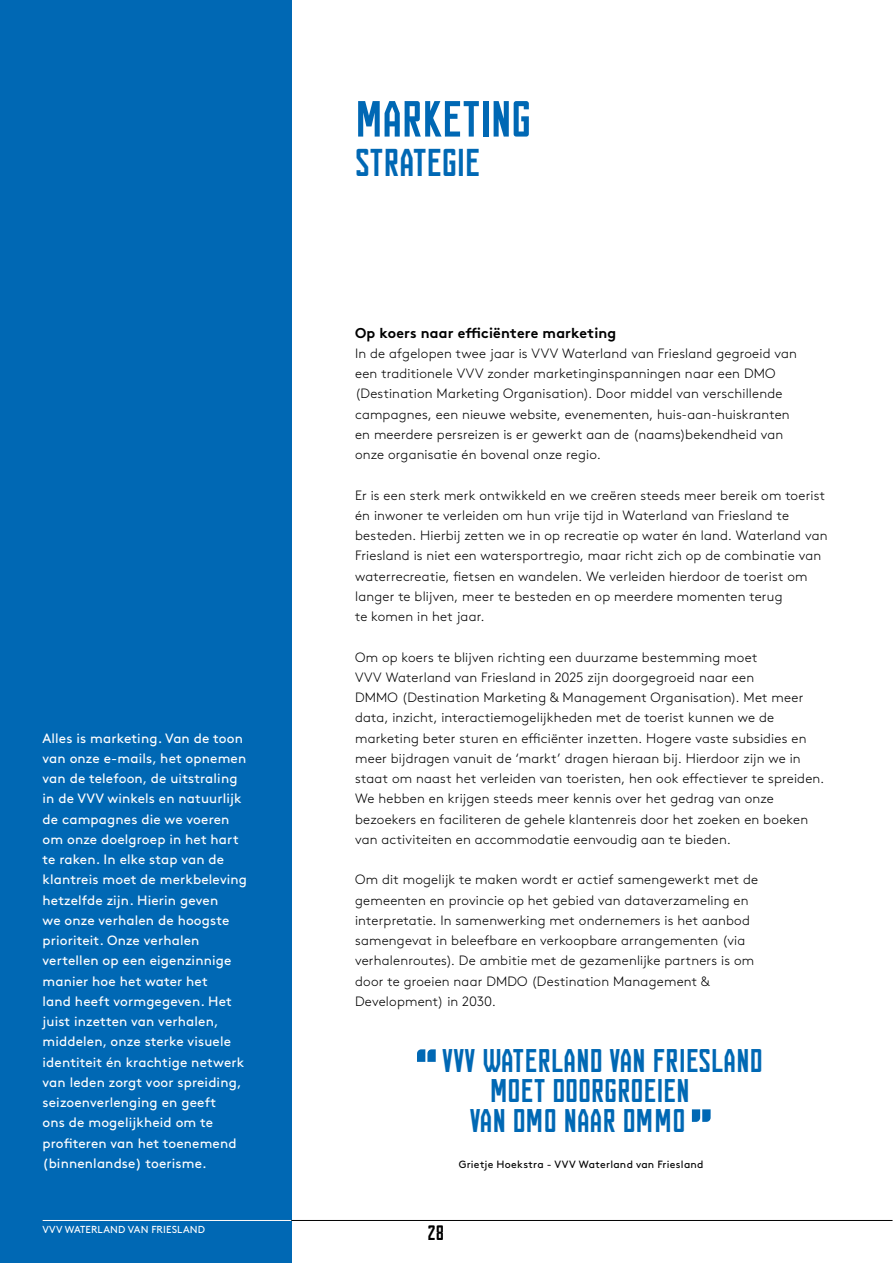
<style>
.page{position:relative;width:893px;height:1263px;background:#fff}
.page>*{position:absolute;margin:0;border:0;box-sizing:border-box;transform-origin:0 0}
.t1{font:condensed 51px "FUNCTION";letter-spacing:-.015em;color:#0068b4}
.t2{font:condensed 39px "FUNCTION";letter-spacing:-.015em;color:#0068b4}
.t3{font:condensed 33px "FUNCTION";letter-spacing:-.01em;color:#0068b4}
.t4{font:condensed 21px "FUNCTION";color:#000}
.t5{font:700 14.25px "Brown Std";letter-spacing:.01em;color:#000}
.t6{font:300 13.5px/20.2px "Brown Std";letter-spacing:.015em;color:#000}
.t7{font:13.5px/20.2px "Brown Std";letter-spacing:.01em;color:#fff}
.t8{font:10.5px "Brown Std";letter-spacing:.025em;color:#000}
.t9{font:10.2px "Brown Std";letter-spacing:.01em;color:#fff}
</style>
<div class="page">
<div style="left:0;top:0;width:291px;height:1263px;background:#0068b4"></div>
<hr style="left:43px;top:1220px;width:849px;height:1px;background:#000">
<hr style="left:43px;top:1220px;width:248px;height:1px;background:#fff">
<svg style="left:417px;top:1049px;width:19px;height:13px"></svg>
<svg style="left:692px;top:1109px;width:19px;height:13px"></svg>
<p class="t7" style="left:43px;top:728px;width:206px">Alles is marketing. Van de toon van onze e-mails, het opnemen van de telefoon, de uitstraling in de VVV winkels en natuurlijk de campagnes die we voeren om onze doelgroep in het hart te raken. In elke stap van de klantreis moet de merkbeleving hetzelfde zijn. Hierin geven<br>we onze verhalen de hoogste prioriteit. Onze verhalen vertellen op een eigenzinnige manier hoe het water het<br>land heeft vormgegeven. Het juist inzetten van verhalen, middelen, onze sterke visuele identiteit én krachtige netwerk van leden zorgt voor spreiding, seizoenverlenging en geeft<br>ons de mogelijkheid om te profiteren van het toenemend (binnenlandse) toerisme.</p>
<p class="t9" style="left:43px;top:1224px;width:164px">VVV WATERLAND VAN FRIESLAND</p>
<h1 class="t1" style="left:355px;top:91px;width:178px">MARKETING</h1>
<h2 class="t2" style="left:355px;top:141px;width:127px">STRATEGIE</h2>
<p class="t5" style="left:355px;top:324px;width:263px">Op koers naar efficiëntere marketing</p>
<p class="t6" style="left:355px;top:343px;width:443px">In de afgelopen twee jaar is VVV Waterland van Friesland gegroeid van een traditionele VVV zonder marketinginspanningen naar een DMO (Destination Marketing Organisation). Door middel van verschillende campagnes, een nieuwe website, evenementen, huis-aan-huiskranten en meerdere persreizen is er gewerkt aan de (naams)bekendheid van onze organisatie én bovenal onze regio.</p>
<p class="t6" style="left:355px;top:485px;width:474px">Er is een sterk merk ontwikkeld en we creëren steeds meer bereik om toerist én inwoner te verleiden om hun vrije tijd in Waterland van Friesland te besteden. Hierbij zetten we in op recreatie op water én land. Waterland van Friesland is niet een watersportregio, maar richt zich op de combinatie van waterrecreatie, fietsen en wandelen. We verleiden hierdoor de toerist om langer te blijven, meer te besteden en op meerdere momenten terug<br>te komen in het jaar.</p>
<p class="t6" style="left:355px;top:647px;width:471px">Om op koers te blijven richting een duurzame bestemming moet<br>VVV Waterland van Friesland in 2025 zijn doorgegroeid naar een<br>DMMO (Destination Marketing &amp; Management Organisation). Met meer data, inzicht, interactiemogelijkheden met de toerist kunnen we de marketing beter sturen en efficiënter inzetten. Hogere vaste subsidies en meer bijdragen vanuit de ‘markt’ dragen hieraan bij. Hierdoor zijn we in staat om naast het verleiden van toeristen, hen ook effectiever te spreiden.<br>We hebben en krijgen steeds meer kennis over het gedrag van onze bezoekers en faciliteren de gehele klantenreis door het zoeken en boeken van activiteiten en accommodatie eenvoudig aan te bieden.</p>
<p class="t6" style="left:355px;top:870px;width:405px">Om dit mogelijk te maken wordt er actief samengewerkt met de gemeenten en provincie op het gebied van dataverzameling en interpretatie. In samenwerking met ondernemers is het aanbod samengevat in beleefbare en verkoopbare arrangementen (via verhalenroutes). De ambitie met de gezamenlijke partners is om door te groeien naar DMDO (Destination Management &amp; Development) in 2030.</p>
<h3 class="t3" style="left:442px;top:1043px;width:322px">VVV WATERLAND VAN FRIESLAND</h3>
<h3 class="t3" style="left:490px;top:1073px;width:202px">MOET DOORGROEIEN</h3>
<h3 class="t3" style="left:469px;top:1103px;width:218px">VAN DMO NAAR DMMO</h3>
<p class="t8" style="left:459px;top:1158px;width:246px">Grietje Hoekstra - VVV Waterland van Friesland</p>
<h3 class="t4" style="left:427px;top:1222px;width:18px">28</h3>
</div>
